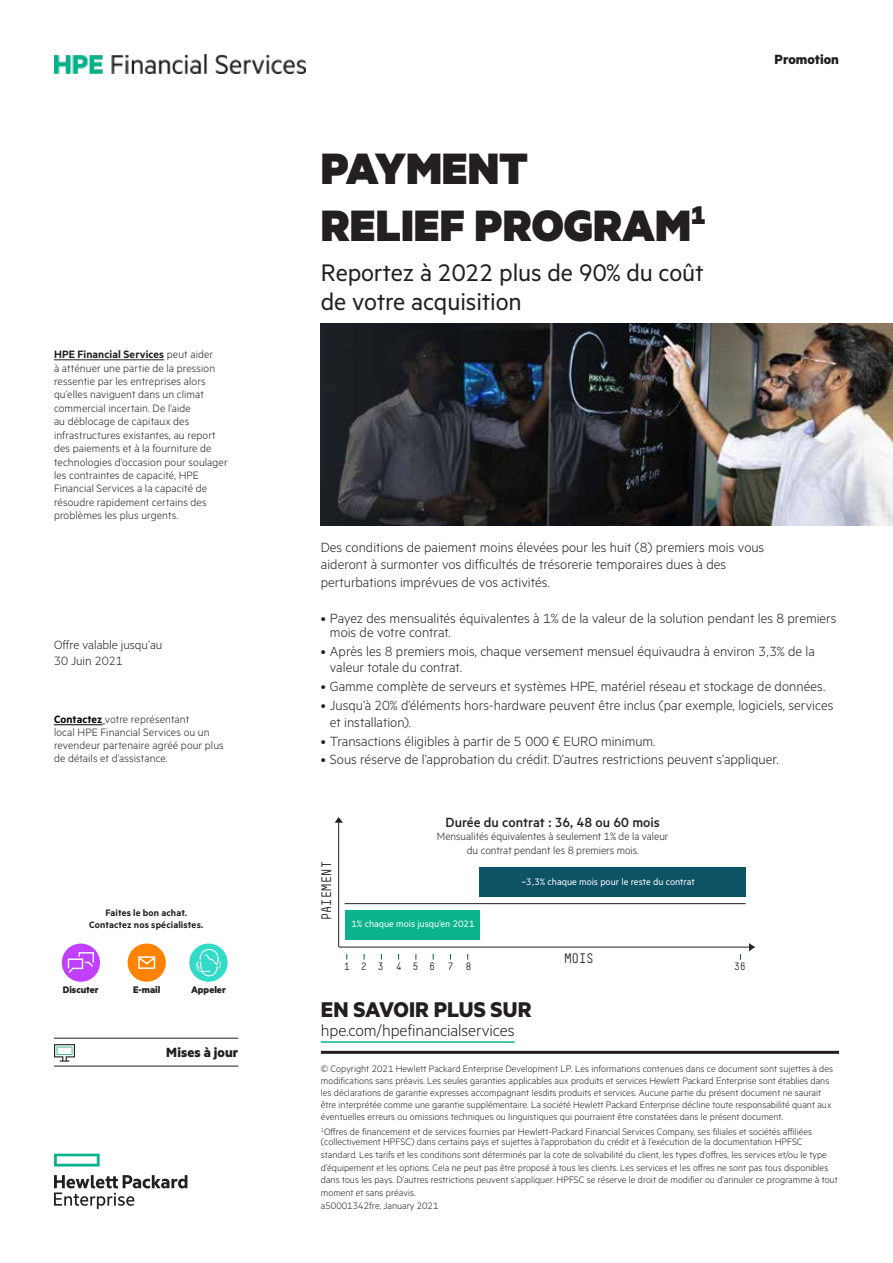
<style>
.page{position:relative;width:893px;height:1263px;background:#fff}
.page>*{position:absolute;margin:0;border:0;box-sizing:border-box;transform-origin:0 0}
.t1{font:900 49.5px/57px "Metric HPE";color:#231f20}
.t2{font:27px/28.5px "Metric HPE";letter-spacing:-.005em;color:#231f20}
.t3{font:700 24px "Metric HPE";color:#231f20}
.t4{font:300 18px "Metric HPE";letter-spacing:-.01em;color:#231f20}
.t5{font:300 15px/17.2px "Metric HPE";color:#231f20}
.t6{font:500 15px "Metric HPE";color:#231f20}
.t7{font:700 15px "Metric HPE";color:#231f20}
.t8{font:300 13.5px/15.9px "Metric HPE";color:#231f20}
.t9{font:13.5px "HPE Simple";letter-spacing:.02em;color:#231f20}
.t10{font:300 12px/13.5px "Metric HPE";letter-spacing:.005em;color:#231f20}
.t11{font:700 10.65px "Metric HPE";color:#231f20}
.t12{font:300 10.5px/12px "Metric HPE";color:#231f20}
.t13{font:10.5px "Metric HPE";color:#fff}
.t14{font:600 10.5px/11.7px "Metric HPE";letter-spacing:.015em;color:#231f20;text-align:center}
.t15{font:10.5px "HPE Simple";letter-spacing:1.13em;color:#231f20}
.t16{font:10.5px "HPE Simple";letter-spacing:1.06em;color:#231f20}
.s1{font-weight:600}
.s2{font-weight:600;color:#000}
.s3{font-size:10.5px}
</style>
<div class="page">
<svg style="left:54px;top:1153px;width:46px;height:13px"></svg>
<svg style="left:54px;top:1175px;width:133px;height:34px"></svg>
<hr style="left:321px;top:1051px;width:518px;height:3px;background:#231f20">
<img style="left:321px;top:324px;width:572px;height:201px">
<img style="left:54px;top:54px;width:251px;height:19px">
<div style="left:62px;top:943px;width:38px;height:39px;background:#c140ff;border-radius:50%"></div>
<svg style="left:68px;top:952px;width:26px;height:21px"></svg>
<div style="left:189px;top:943px;width:38px;height:39px;background:#32dac8;border-radius:50%"></div>
<svg style="left:196px;top:949px;width:25px;height:27px"></svg>
<div style="left:128px;top:943px;width:38px;height:39px;background:#ff8300;border-radius:50%"></div>
<svg style="left:138px;top:956px;width:17px;height:13px"></svg>
<hr style="left:54px;top:1038px;width:184px;height:1px;background:#231f20">
<hr style="left:54px;top:1066px;width:184px;height:1px;background:#231f20">
<svg style="left:54px;top:1044px;width:21px;height:18px"></svg>
<hr style="left:345px;top:903px;width:401px;height:1px;background:#231f20">
<hr style="left:339px;top:947px;width:416px;height:1px;background:#231f20">
<div style="left:479px;top:867px;width:267px;height:29px;background:#0d5265"></div>
<div style="left:345px;top:911px;width:135px;height:29px;background:#0ab38d"></div>
<hr style="left:338px;top:823px;width:1px;height:124px;background:#231f20">
<svg style="left:335px;top:817px;width:8px;height:6px"></svg>
<svg style="left:749px;top:943px;width:6px;height:8px"></svg>
<hr style="left:321px;top:1041px;width:194px;height:2px;background:#0ab38d">
<hr style="left:54px;top:724px;width:48px;height:1px;background:#000">
<hr style="left:54px;top:359px;width:110px;height:1px;background:#231f20">
<p class="t10" style="left:54px;top:347px;width:175px"><span class="s1">HPE Financial Services</span> peut aider<br>à atténuer une partie de la pression ressentie par les entreprises alors qu’elles naviguent dans un climat commercial incertain. De l’aide<br>au déblocage de capitaux des infrastructures existantes, au report des paiements et à la fourniture de technologies d’occasion pour soulager les contraintes de capacité, HPE Financial Services a la capacité de résoudre rapidement certains des problèmes les plus urgents.</p>
<p class="t8" style="left:54px;top:636px;width:110px">Offre valable jusqu’au<br>30 Juin 2021</p>
<p class="t10" style="left:54px;top:712px;width:171px;line-height:13px"><span class="s2">Contactez</span> votre représentant<br>local HPE Financial Services ou un revendeur partenaire agréé pour plus de détails et d’assistance.</p>
<p class="t14" style="left:89px;top:906px;width:116px">Faites le bon achat.<br>Contactez nos spécialistes.</p>
<p class="t11" style="left:63px;top:983px;width:38px">Discuter</p>
<p class="t11" style="left:133px;top:983px;width:29px">E-mail</p>
<p class="t11" style="left:191px;top:983px;width:36px">Appeler</p>
<h3 class="t7" style="left:166px;top:1043px;width:74px">Mises à jour</h3>
<h1 class="t1" style="left:321px;top:138px;width:387px">PAYMENT<br>RELIEF PROGRAM<sup>1</sup></h1>
<h2 class="t2" style="left:321px;top:258px;width:384px">Reportez à 2022 plus de 90% du coût de votre acquisition</h2>
<h3 class="t7" style="left:775px;top:50px;width:66px">Promotion</h3>
<h3 class="t5" style="left:321px;top:538px;width:445px">Des conditions de paiement moins élevées pour les huit (8) premiers mois vous aideront à surmonter vos difficultés de trésorerie temporaires dues à des perturbations imprévues de vos activités.</h3>
<h3 class="t5" style="left:330px;top:611px;width:508px;line-height:13.5px;text-indent:-9px">• Payez des mensualités équivalentes à 1% de la valeur de la solution pendant les 8 premiers mois de votre contrat.</h3>
<h3 class="t5" style="left:330px;top:642px;width:486px;line-height:16.5px;text-indent:-9px">• Après les 8 premiers mois, chaque versement mensuel équivaudra à environ 3,3% de la valeur totale du contrat.</h3>
<h3 class="t5" style="left:321px;top:677px;width:506px">• Gamme complète de serveurs et systèmes HPE, matériel réseau et stockage de données.</h3>
<h3 class="t5" style="left:330px;top:697px;width:505px;line-height:16.5px;text-indent:-9px">• Jusqu’à 20% d’éléments hors-hardware peuvent être inclus (par exemple, logiciels, services et installation).</h3>
<h3 class="t5" style="left:321px;top:732px;width:336px">• Transactions éligibles à partir de 5 000 € EURO minimum.</h3>
<h3 class="t5" style="left:321px;top:750px;width:459px">• Sous réserve de l’approbation du crédit. D’autres restrictions peuvent s’appliquer.</h3>
<p class="t9" style="left:319px;top:920px;width:61px;rotate:-90deg">PAIEMENT</p>
<h3 class="t6" style="left:446px;top:813px;width:216px">Durée du contrat : 36, 48 ou 60 mois</h3>
<p class="t10" style="left:437px;top:829px;width:233px;text-align:center">Mensualités équivalentes à seulement 1% de la valeur du contrat pendant les 8 premiers mois<span class="s3">.</span></p>
<p class="t13" style="left:522px;top:875px;width:174px">~3,3% chaque mois pour le reste du contrat</p>
<p class="t13" style="left:351px;top:917px;width:125px">1% chaque mois jusqu’en 2021</p>
<p class="t15" style="left:361px;top:961px;width:112px">2345678</p>
<p class="t16" style="left:734px;top:961px;width:13px">36</p>
<p class="t9" style="left:564px;top:950px;width:31px">MOIS</p>
<p class="t16" style="left:344px;top:961px;width:7px">1</p>
<h3 class="t3" style="left:321px;top:994px;width:212px">EN SAVOIR PLUS SUR</h3>
<h3 class="t4" style="left:321px;top:1020px;width:195px">hpe.com/hpefinancialservices</h3>
<p class="t12" style="left:321px;top:1062px;width:514px">© Copyright 2021 Hewlett Packard Enterprise Development LP. Les informations contenues dans ce document sont sujettes à des modifications sans préavis. Les seules garanties applicables aux produits et services Hewlett Packard Enterprise sont établies dans les déclarations de garantie expresses accompagnant lesdits produits et services. Aucune partie du présent document ne saurait être interprétée comme une garantie supplémentaire. La société Hewlett Packard Enterprise décline toute responsabilité quant aux éventuelles erreurs ou omissions techniques ou linguistiques qui pourraient être constatées dans le présent document.</p>
<p class="t12" style="left:321px;top:1127px;width:493px;line-height:9.6px"><sup>1</sup>Offres de financement et de services fournies par Hewlett-Packard Financial Services Company, ses filiales et sociétés affiliées (collectivement HPFSC) dans certains pays et sujettes à l’approbation du crédit et à l’exécution de la documentation HPFSC</p>
<p class="t12" style="left:321px;top:1147px;width:518px;line-height:12.8px">standard. Les tarifs et les conditions sont déterminés par la cote de solvabilité du client, les types d’offres, les services et/ou le type d’équipement et les options. Cela ne peut pas être proposé à tous les clients. Les services et les offres ne sont pas tous disponibles dans tous les pays. D’autres restrictions peuvent s’appliquer. HPFSC se réserve le droit de modifier ou d’annuler ce programme à tout moment et sans préavis.<br>a50001342fre, January 2021</p>
</div>
